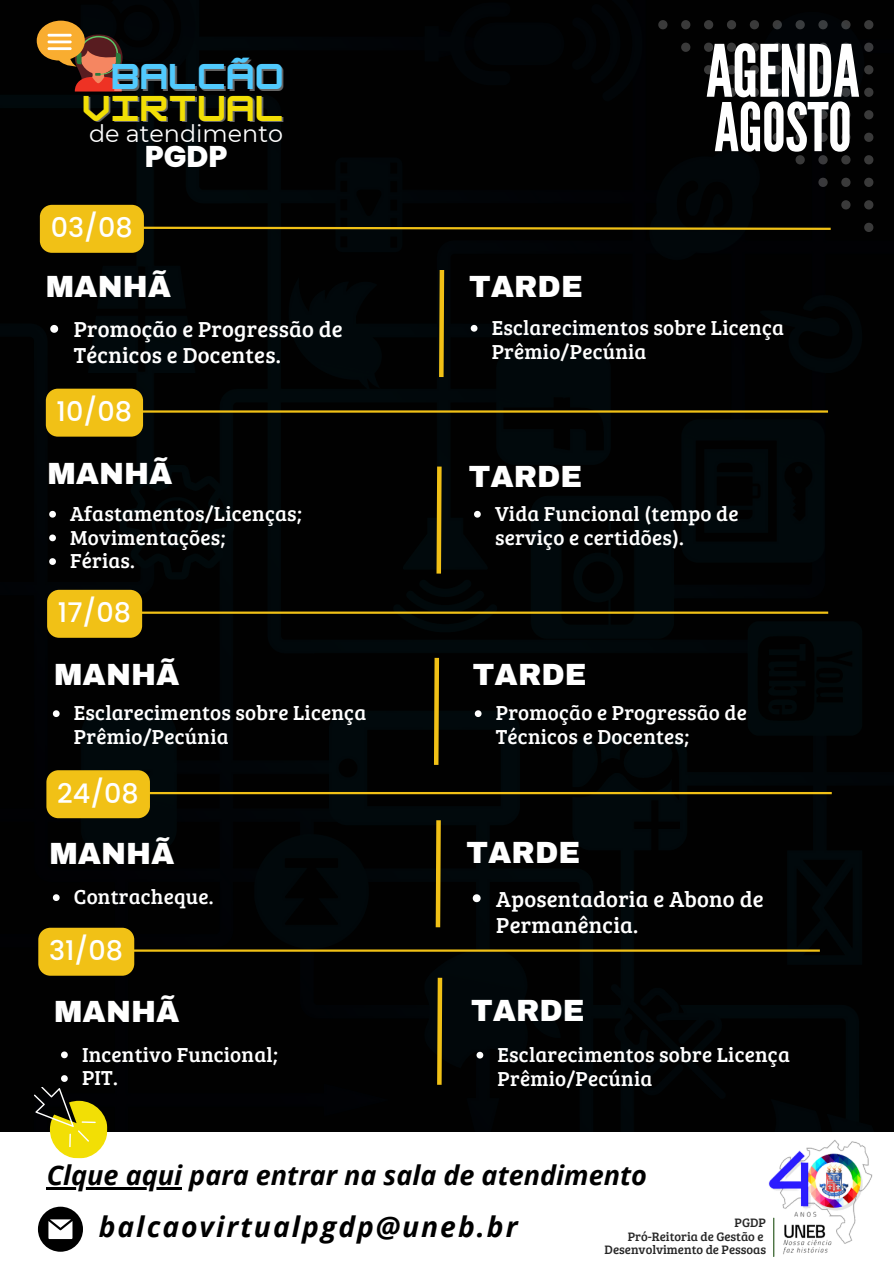
<style>
.page{position:relative;width:894px;height:1264px;background:#fff}
.page>*{position:absolute;margin:0;border:0;box-sizing:border-box;transform-origin:0 0}
.t1{font:72px "League Gothic";letter-spacing:-.01em;color:#fff}
.t2{font:66.9px "League Gothic";letter-spacing:-.01em;color:#fff}
.t3{font:700 31.35px "HK Modular";letter-spacing:.04em;color:#f2df05}
.t4{font:700 31.35px "HK Modular";letter-spacing:.04em;color:#51cafd}
.t5{font:900 30px "Archivo";color:#fff}
.t6{font:800 29.85px "Poppins";color:#fff}
.t7{font:italic 700 28.2px "Open Sans";letter-spacing:.07em;color:#000}
.t8{font:italic 700 27px "Open Sans";color:#000}
.t9{font:500 27px "Poppins";color:#fff}
.t10{font:23.85px "Montserrat";color:#fff}
.t11{font:22.5px/26px "Bree Serif";letter-spacing:.01em;color:#fff}
.t12{font:21px/23.7px "Bree Serif";letter-spacing:.01em;color:#fff}
.t13{font:12.6px "Bree Serif";color:#272727}
</style>
<div class="page">
<img style="left:0;top:0;width:893px;height:1131px">
<svg style="left:37px;top:21px;width:88px;height:72px;background:#734220"></svg>
<hr style="left:47px;top:34px;width:25px;height:3px;background:#fff">
<hr style="left:47px;top:41px;width:25px;height:2px;background:#fff">
<hr style="left:47px;top:47px;width:25px;height:3px;background:#fff">
<svg style="left:863px;top:223px;width:10px;height:9px"></svg>
<svg style="left:863px;top:200px;width:10px;height:9px"></svg>
<svg style="left:841px;top:200px;width:9px;height:9px"></svg>
<svg style="left:863px;top:178px;width:10px;height:9px"></svg>
<svg style="left:841px;top:178px;width:9px;height:9px"></svg>
<svg style="left:818px;top:178px;width:9px;height:9px"></svg>
<svg style="left:863px;top:155px;width:10px;height:9px"></svg>
<svg style="left:841px;top:155px;width:9px;height:9px"></svg>
<svg style="left:818px;top:155px;width:9px;height:9px"></svg>
<svg style="left:795px;top:155px;width:9px;height:9px"></svg>
<svg style="left:863px;top:133px;width:10px;height:9px"></svg>
<svg style="left:841px;top:133px;width:9px;height:9px"></svg>
<svg style="left:818px;top:133px;width:9px;height:9px"></svg>
<svg style="left:795px;top:133px;width:9px;height:9px"></svg>
<svg style="left:772px;top:133px;width:9px;height:9px"></svg>
<svg style="left:863px;top:110px;width:10px;height:9px"></svg>
<svg style="left:841px;top:110px;width:9px;height:9px"></svg>
<svg style="left:818px;top:110px;width:9px;height:9px"></svg>
<svg style="left:795px;top:110px;width:9px;height:9px"></svg>
<svg style="left:772px;top:110px;width:9px;height:9px"></svg>
<svg style="left:749px;top:110px;width:9px;height:9px"></svg>
<svg style="left:863px;top:88px;width:10px;height:9px"></svg>
<svg style="left:841px;top:88px;width:9px;height:9px"></svg>
<svg style="left:818px;top:88px;width:9px;height:9px"></svg>
<svg style="left:795px;top:88px;width:9px;height:9px"></svg>
<svg style="left:772px;top:88px;width:9px;height:9px"></svg>
<svg style="left:749px;top:88px;width:9px;height:9px"></svg>
<svg style="left:726px;top:88px;width:10px;height:9px"></svg>
<svg style="left:863px;top:65px;width:10px;height:9px"></svg>
<svg style="left:841px;top:65px;width:9px;height:9px"></svg>
<svg style="left:818px;top:65px;width:9px;height:9px"></svg>
<svg style="left:795px;top:65px;width:9px;height:9px"></svg>
<svg style="left:772px;top:65px;width:9px;height:9px"></svg>
<svg style="left:749px;top:65px;width:9px;height:9px"></svg>
<svg style="left:726px;top:65px;width:10px;height:9px"></svg>
<svg style="left:703px;top:65px;width:10px;height:9px"></svg>
<svg style="left:863px;top:43px;width:10px;height:9px"></svg>
<svg style="left:841px;top:43px;width:9px;height:9px"></svg>
<svg style="left:818px;top:43px;width:9px;height:9px"></svg>
<svg style="left:795px;top:43px;width:9px;height:9px"></svg>
<svg style="left:772px;top:43px;width:9px;height:9px"></svg>
<svg style="left:749px;top:43px;width:9px;height:9px"></svg>
<svg style="left:726px;top:43px;width:10px;height:9px"></svg>
<svg style="left:703px;top:43px;width:10px;height:9px"></svg>
<svg style="left:681px;top:43px;width:9px;height:9px"></svg>
<svg style="left:863px;top:20px;width:10px;height:9px"></svg>
<svg style="left:841px;top:20px;width:9px;height:9px"></svg>
<svg style="left:818px;top:20px;width:9px;height:9px"></svg>
<svg style="left:795px;top:20px;width:9px;height:9px"></svg>
<svg style="left:772px;top:20px;width:9px;height:9px"></svg>
<svg style="left:749px;top:20px;width:9px;height:9px"></svg>
<svg style="left:726px;top:20px;width:10px;height:9px"></svg>
<svg style="left:703px;top:20px;width:10px;height:9px"></svg>
<svg style="left:681px;top:20px;width:9px;height:9px"></svg>
<svg style="left:658px;top:20px;width:9px;height:9px"></svg>
<svg style="left:38px;top:1206px;width:45px;height:45px"></svg>
<hr style="left:91px;top:611px;width:737px;height:3px;background:#f1c116">
<div style="left:47px;top:590px;width:95px;height:47px;background:#f1c116"></div>
<svg style="left:433px;top:815px;width:10px;height:116px"></svg>
<hr style="left:95px;top:792px;width:736px;height:2px;background:#f1c116">
<div style="left:46px;top:770px;width:104px;height:48px;background:#f1c116;border-radius:12px"></div>
<svg style="left:53px;top:894px;width:7px;height:7px"></svg>
<svg style="left:474px;top:710px;width:7px;height:7px"></svg>
<img style="left:768px;top:1140px;width:105px;height:117px">
<svg style="left:144px;top:225px;width:688px;height:6px;background:#5b490a"></svg>
<hr style="left:91px;top:410px;width:736px;height:2px;background:#f1c116">
<div style="left:46px;top:388px;width:97px;height:48px;background:#f1c116;border-radius:12px"></div>
<div style="left:40px;top:205px;width:104px;height:48px;background:#f1c116;border-radius:12px"></div>
<hr style="left:83px;top:949px;width:736px;height:2px;background:#f1c116">
<svg style="left:472px;top:894px;width:8px;height:8px"></svg>
<svg style="left:50px;top:325px;width:8px;height:8px"></svg>
<svg style="left:49px;top:511px;width:7px;height:6px"></svg>
<svg style="left:49px;top:534px;width:7px;height:7px"></svg>
<svg style="left:49px;top:558px;width:7px;height:7px"></svg>
<svg style="left:474px;top:511px;width:6px;height:6px"></svg>
<hr style="left:47px;top:1186px;width:135px;height:3px;background:#000">
<svg style="left:61px;top:1051px;width:7px;height:7px"></svg>
<svg style="left:33px;top:1075px;width:75px;height:84px;background:#867f30"></svg>
<div style="left:38px;top:927px;width:96px;height:48px;background:#f1c116;border-radius:12px"></div>
<svg style="left:434px;top:973px;width:10px;height:116px"></svg>
<svg style="left:431px;top:653px;width:10px;height:116px"></svg>
<svg style="left:434px;top:462px;width:10px;height:116px"></svg>
<svg style="left:436px;top:265px;width:10px;height:116px"></svg>
<svg style="left:53px;top:710px;width:7px;height:7px"></svg>
<svg style="left:470px;top:325px;width:7px;height:7px"></svg>
<svg style="left:476px;top:1051px;width:7px;height:7px"></svg>
<p class="t4" style="left:111px;top:58px;width:173px">BALCÃO</p>
<p class="t3" style="left:82px;top:89px;width:202px">VIRTUAL</p>
<p class="t10" style="left:89px;top:119px;width:195px">de atendimento</p>
<p class="t6" style="left:145px;top:136px;width:84px">PGDP</p>
<p class="t9" style="left:51px;top:209px;width:83px">03/08</p>
<p class="t1" style="left:705px;top:29px;width:155px">AGENDA</p>
<p class="t2" style="left:714px;top:89px;width:139px">AGOSTO</p>
<p class="t5" style="left:46px;top:271px;width:127px">MANHÃ</p>
<p class="t5" style="left:469px;top:270px;width:115px">TARDE</p>
<p class="t11" style="left:74px;top:315px;width:270px">Promoção e Progressão de<br>Técnicos e Docentes.</p>
<p class="t12" style="left:491px;top:315px;width:294px">Esclarecimentos sobre Licença<br>Prêmio/Pecúnia</p>
<p class="t9" style="left:57px;top:393px;width:77px">10/08</p>
<p class="t5" style="left:47px;top:458px;width:127px">MANHÃ</p>
<p class="t5" style="left:468px;top:460px;width:115px">TARDE</p>
<p class="t12" style="left:70px;top:501px;width:233px">Afastamentos/Licenças;</p>
<p class="t12" style="left:70px;top:524px;width:157px">Movimentações;</p>
<p class="t12" style="left:70px;top:548px;width:66px">Férias.</p>
<p class="t9" style="left:58px;top:594px;width:75px">17/08</p>
<p class="t12" style="left:495px;top:501px;width:245px">Vida Funcional (tempo de serviço e certidões).</p>
<p class="t5" style="left:54px;top:659px;width:127px">MANHÃ</p>
<p class="t5" style="left:473px;top:659px;width:115px">TARDE</p>
<p class="t12" style="left:74px;top:700px;width:294px">Esclarecimentos sobre Licença<br>Prêmio/Pecúnia</p>
<p class="t12" style="left:495px;top:700px;width:252px">Promoção e Progressão de<br>Técnicos e Docentes;</p>
<p class="t9" style="left:57px;top:774px;width:83px">24/08</p>
<p class="t5" style="left:49px;top:838px;width:127px">MANHÃ</p>
<p class="t12" style="left:74px;top:884px;width:141px">Contracheque.</p>
<p class="t5" style="left:466px;top:836px;width:115px">TARDE</p>
<p class="t11" style="left:496px;top:884px;width:269px">Aposentadoria e Abono de<br>Permanência.</p>
<p class="t9" style="left:49px;top:931px;width:75px">31/08</p>
<p class="t5" style="left:54px;top:995px;width:127px">MANHÃ</p>
<p class="t5" style="left:471px;top:994px;width:115px">TARDE</p>
<p class="t12" style="left:82px;top:1041px;width:197px">Incentivo Funcional;</p>
<p class="t12" style="left:82px;top:1065px;width:37px">PIT.</p>
<p class="t12" style="left:497px;top:1041px;width:294px">Esclarecimentos sobre Licença<br>Prêmio/Pecúnia</p>
<p class="t8" style="left:47px;top:1155px;width:601px">Clque aqui para entrar na sala de atendimento</p>
<p class="t7" style="left:99px;top:1206px;width:420px">balcaovirtualpgdp@uneb.br</p>
<p class="t13" style="left:734px;top:1213px;width:33px">PGDP</p>
<p class="t13" style="left:627px;top:1226px;width:137px">Pró-Reitoria de Gestão e</p>
<p class="t13" style="left:604px;top:1240px;width:163px">Desenvolvimento de Pessoas</p>
</div>
